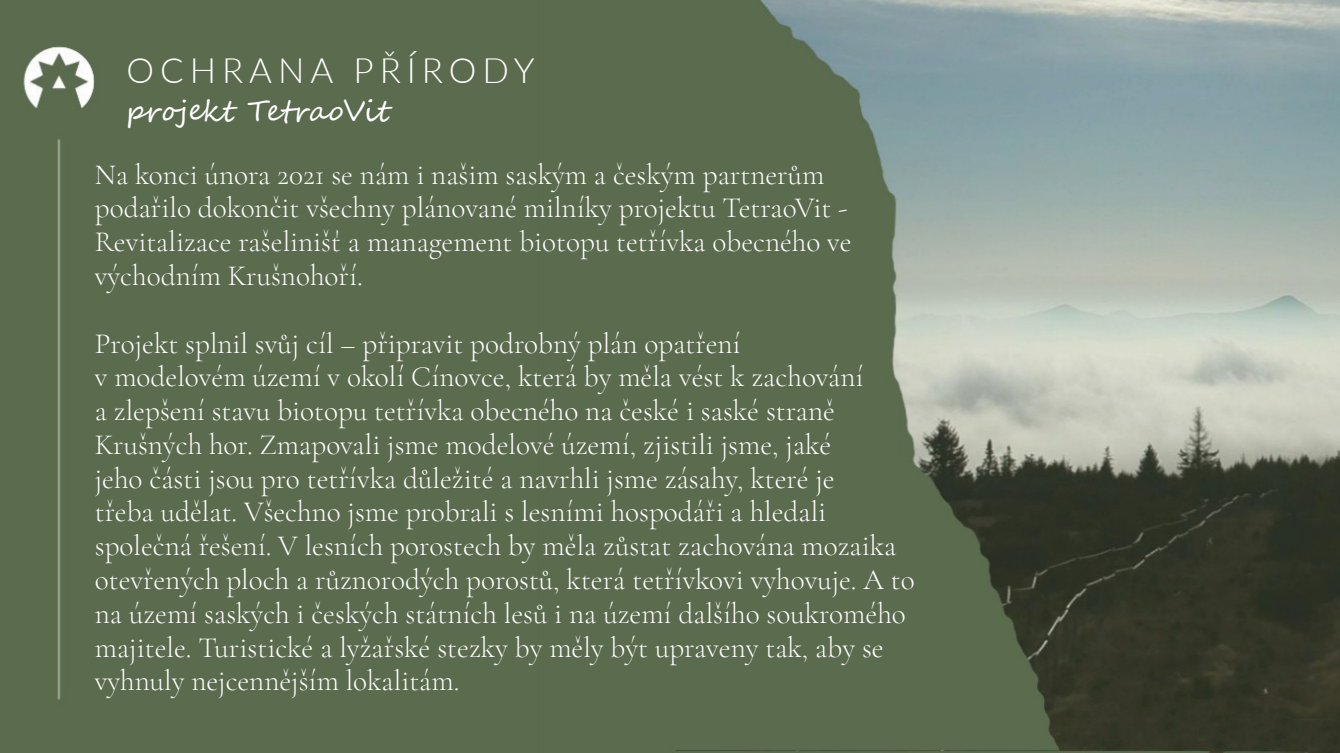
<style>
.page{position:relative;width:1340px;height:753px;background:#fff}
.page>*{position:absolute;margin:0;border:0;box-sizing:border-box;transform-origin:0 0}
.t1{font:300 34.88px "Lato";letter-spacing:.17em;color:#fff}
.t2{font:300 29.25px/33.8px "Cormorant Garamond";color:#fff}
.t3{font:29.25px "Segoe Script";color:#fff}
</style>
<div class="page">
<img style="left:0;top:0;width:1339px;height:752px">
<p class="t1" style="left:127px;top:46px;width:409px">OCHRANA PŘÍRODY</p>
<p class="t3" style="left:127px;top:87px;width:263px">projekt TetraoVit</p>
<p class="t2" style="left:95px;top:157px;width:758px">Na konci února 2021 se nám i našim saským a českým partnerům podařilo dokončit všechny plánované milníky projektu TetraoVit - Revitalizace rašelinišť a management biotopu tetřívka obecného ve východním Krušnohoří.</p>
<p class="t2" style="left:95px;top:326px;width:821px">Projekt splnil svůj cíl – připravit podrobný plán opatření<br>v modelovém území v okolí Cínovce, která by měla vést k zachování<br>a zlepšení stavu biotopu tetřívka obecného na české i saské straně Krušných hor. Zmapovali jsme modelové území, zjistili jsme, jaké<br>jeho části jsou pro tetřívka důležité a navrhli jsme zásahy, které je<br>třeba udělat. Všechno jsme probrali s lesními hospodáři a hledali společná řešení. V lesních porostech by měla zůstat zachována mozaika otevřených ploch a různorodých porostů, která tetřívkovi vyhovuje. A to na území saských i českých státních lesů i na území dalšího soukromého majitele. Turistické a lyžařské stezky by měly být upraveny tak, aby se vyhnuly nejcennějším lokalitám.</p>
</div>
